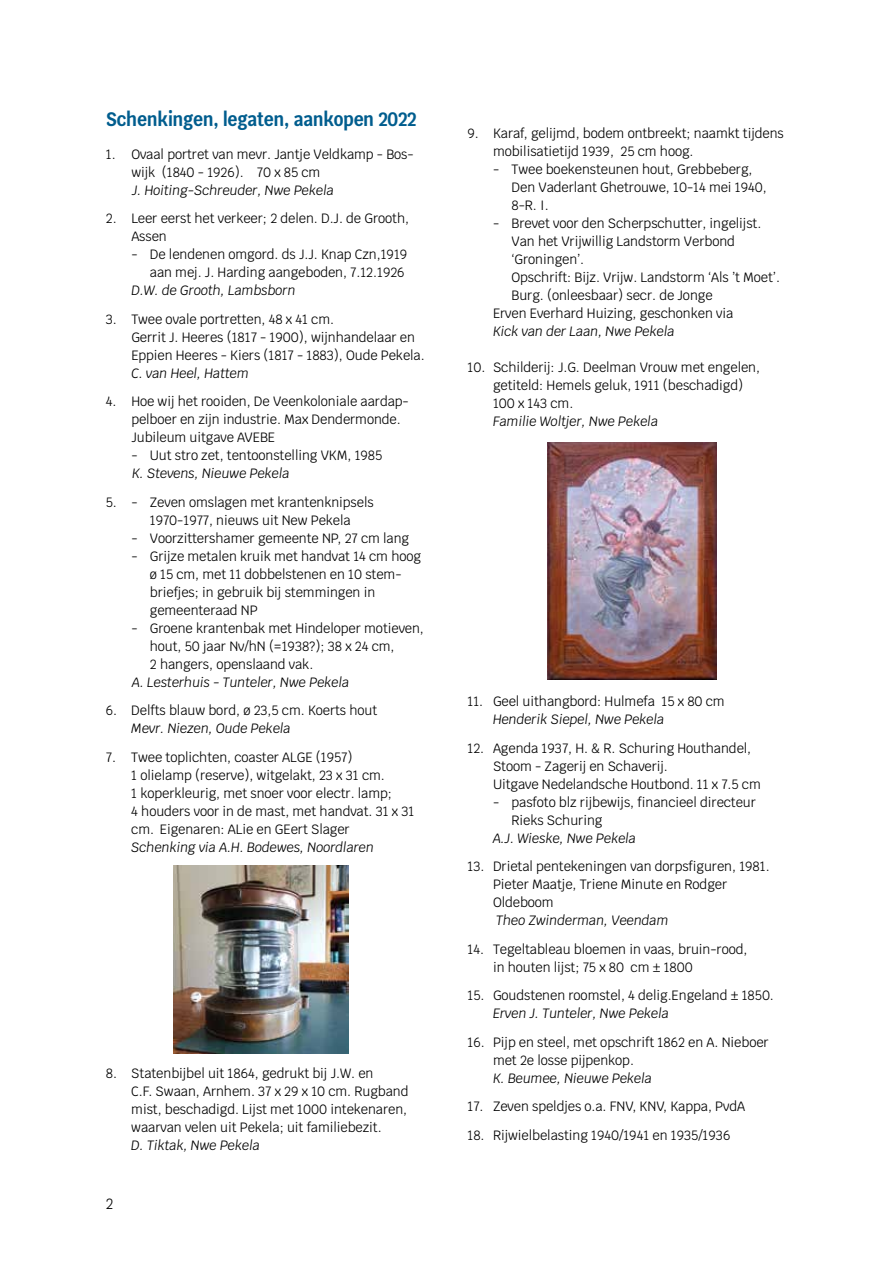
<style>
.page{position:relative;width:893px;height:1263px;background:#fff}
.page>*{position:absolute;margin:0;border:0;box-sizing:border-box;transform-origin:0 0}
.t1{font:700 19.5px "Krub";letter-spacing:-.005em;color:#005d8e;scale:.88 1}
.t2{font:15px "Krub";color:#000;scale:.94 1}
.t3{font:13.5px/18px "Krub";letter-spacing:-.005em;color:#000;scale:.96 1}
.t4{font:italic 13.5px "Krub";letter-spacing:-.005em;color:#000;scale:.96 1}
</style>
<div class="page">
<img style="left:173px;top:865px;width:176px;height:188px">
<img style="left:547px;top:443px;width:169px;height:237px">
<h1 class="t1" style="left:106px;top:108px;width:354px">Schenkingen, legaten, aankopen 2022</h1>
<p class="t3" style="left:131px;top:145px;width:296px;text-indent:-26px">1. Ovaal portret van mevr. Jantje Veldkamp - Bos&shy;wijk (1840 - 1926). 70 x 85 cm</p>
<p class="t4" style="left:132px;top:179px;width:212px">J. Hoiting-Schreuder, Nwe Pekela</p>
<p class="t3" style="left:131px;top:210px;width:291px;text-indent:-26px">2. Leer eerst het verkeer; 2 delen. D.J. de Grooth,<br>Assen</p>
<p class="t3" style="left:131px;top:246px;width:289px;text-align:right">- De lendenen omgord. ds J.J. Knap Czn,1919 aan mej. J. Harding aangeboden, 7.12.1926</p>
<p class="t4" style="left:131px;top:279px;width:173px">D.W. de Grooth, Lambsborn</p>
<p class="t3" style="left:131px;top:310px;width:307px;text-indent:-26px">3. Twee ovale portretten, 48 x 41 cm.<br>Gerrit J. Heeres (1817 - 1900), wijnhandelaar en<br>Eppien Heeres - Kiers (1817 - 1883), Oude Pekela.</p>
<p class="t4" style="left:131px;top:362px;width:124px">C. van Heel, Hattem</p>
<p class="t3" style="left:131px;top:393px;width:290px;text-indent:-26px">4. Hoe wij het rooiden, De Veenkoloniale aardap&shy;pelboer en zijn industrie. Max Dendermonde.<br>Jubileum uitgave AVEBE</p>
<p class="t3" style="left:131px;top:447px;width:263px">- Uut stro zet, tentoonstelling VKM, 1985</p>
<p class="t4" style="left:132px;top:462px;width:166px">K. Stevens, Nieuwe Pekela</p>
<p class="t3" style="left:150px;top:493px;width:235px;text-indent:-44px">5. - Zeven omslagen met krantenknipsels<br>1970-1977, nieuws uit New Pekela</p>
<p class="t3" style="left:131px;top:529px;width:291px">- Voorzittershamer gemeente NP, 27 cm lang</p>
<p class="t3" style="left:150px;top:547px;width:284px;text-indent:-19px">- Grijze metalen kruik met handvat 14 cm hoog ø 15 cm, met 11 dobbelstenen en 10 stem&shy;briefjes; in gebruik bij stemmingen in gemeenteraad NP</p>
<p class="t3" style="left:150px;top:619px;width:287px;text-indent:-19px">- Groene krantenbak met Hindeloper motieven, hout, 50 jaar Nv/hN (=1938?); 38 x 24 cm,<br>2 hangers, openslaand vak.</p>
<p class="t4" style="left:132px;top:671px;width:228px">A. Lesterhuis - Tunteler, Nwe Pekela</p>
<p class="t3" style="left:106px;top:702px;width:284px">6. Delfts blauw bord, ø 23,5 cm. Koerts hout</p>
<p class="t4" style="left:131px;top:717px;width:168px">Mevr. Niezen, Oude Pekela</p>
<p class="t3" style="left:131px;top:748px;width:296px;text-indent:-26px">7. Twee toplichten, coaster ALGE (1957)<br>1 olielamp (reserve), witgelakt, 23 x 31 cm.<br>1 koperkleurig, met snoer voor electr. lamp;<br>4 houders voor in de mast, met handvat. 31 x 31 cm. Eigenaren: ALie en GEert Slager</p>
<p class="t4" style="left:131px;top:836px;width:254px">Schenking via A.H. Bodewes, Noordlaren</p>
<p class="t3" style="left:131px;top:1065px;width:290px;text-indent:-26px">8. Statenbijbel uit 1864, gedrukt bij J.W. en<br>C.F. Swaan, Arnhem. 37 x 29 x 10 cm. Rugband mist, beschadigd. Lijst met 1000 intekenaren, waarvan velen uit Pekela; uit familiebezit.</p>
<p class="t4" style="left:131px;top:1134px;width:136px">D. Tiktak, Nwe Pekela</p>
<p class="t2" style="left:106px;top:1191px;width:10px">2</p>
<p class="t3" style="left:493px;top:124px;width:304px;text-indent:-26px">9. Karaf, gelijmd, bodem ontbreekt; naamkt tijdens mobilisatietijd 1939, 25 cm hoog.</p>
<p class="t3" style="left:511px;top:160px;width:267px;text-indent:-19px">- Twee boekensteunen hout, Grebbeberg,<br>Den Vaderlant Ghetrouwe, 10-14 mei 1940,<br>8-R. I.</p>
<p class="t3" style="left:493px;top:214px;width:281px">- Brevet voor den Scherpschutter, ingelijst.</p>
<p class="t3" style="left:511px;top:232px;width:234px">Van het Vrijwillig Landstorm Verbond</p>
<p class="t3" style="left:511px;top:250px;width:77px">‘Groningen’.</p>
<p class="t3" style="left:511px;top:268px;width:281px">Opschrift: Bijz. Vrijw. Landstorm ‘Als ’t Moet’.</p>
<p class="t3" style="left:511px;top:286px;width:211px">Burg. (onleesbaar) secr. de Jonge</p>
<p class="t3" style="left:493px;top:304px;width:252px">Erven Everhard Huizing, geschonken via</p>
<p class="t4" style="left:493px;top:319px;width:191px">Kick van der Laan, Nwe Pekela</p>
<p class="t3" style="left:493px;top:358px;width:280px;text-indent:-26px">10. Schilderij: J.G. Deelman Vrouw met engelen, getiteld: Hemels geluk, 1911 (beschadigd)<br>100 x 143 cm.</p>
<p class="t4" style="left:493px;top:409px;width:174px">Familie Woltjer, Nwe Pekela</p>
<p class="t3" style="left:467px;top:692px;width:270px">11. Geel uithangbord: Hulmefa 15 x 80 cm</p>
<p class="t4" style="left:493px;top:708px;width:180px">Henderik Siepel, Nwe Pekela</p>
<p class="t3" style="left:493px;top:739px;width:280px;text-indent:-26px">12. Agenda 1937, H. &amp; R. Schuring Houthandel,<br>Stoom - Zagerij en Schaverij.<br>Uitgave Nedelandsche Houtbond. 11 x 7.5 cm</p>
<p class="t3" style="left:511px;top:793px;width:256px;text-indent:-19px">- pasfoto blz rijbewijs, financieel directeur<br>Rieks Schuring</p>
<p class="t4" style="left:493px;top:826px;width:151px">A.J. Wieske, Nwe Pekela</p>
<p class="t3" style="left:493px;top:857px;width:290px;text-indent:-26px">13. Drietal pentekeningen van dorpsfiguren, 1981.<br>Pieter Maatje, Triene Minute en Rodger<br>Oldeboom</p>
<p class="t4" style="left:496px;top:909px;width:181px">Theo Zwinderman, Veendam</p>
<p class="t3" style="left:493px;top:940px;width:267px;text-indent:-26px">14. Tegeltableau bloemen in vaas, bruin-rood, in houten lijst; 75 x 80 cm ± 1800</p>
<p class="t3" style="left:467px;top:986px;width:321px">15. Goudstenen roomstel, 4 delig.Engeland ± 1850.</p>
<p class="t4" style="left:493px;top:1002px;width:185px">Erven J. Tunteler, Nwe Pekela</p>
<p class="t3" style="left:493px;top:1033px;width:289px;text-indent:-26px">16. Pijp en steel, met opschrift 1862 en A. Nieboer met 2e losse pijpenkop.</p>
<p class="t4" style="left:493px;top:1066px;width:167px">K. Beumee, Nieuwe Pekela</p>
<p class="t3" style="left:467px;top:1097px;width:291px">17. Zeven speldjes o.a. FNV, KNV, Kappa, PvdA</p>
<p class="t3" style="left:467px;top:1126px;width:275px">18. Rijwielbelasting 1940/1941 en 1935/1936</p>
</div>
